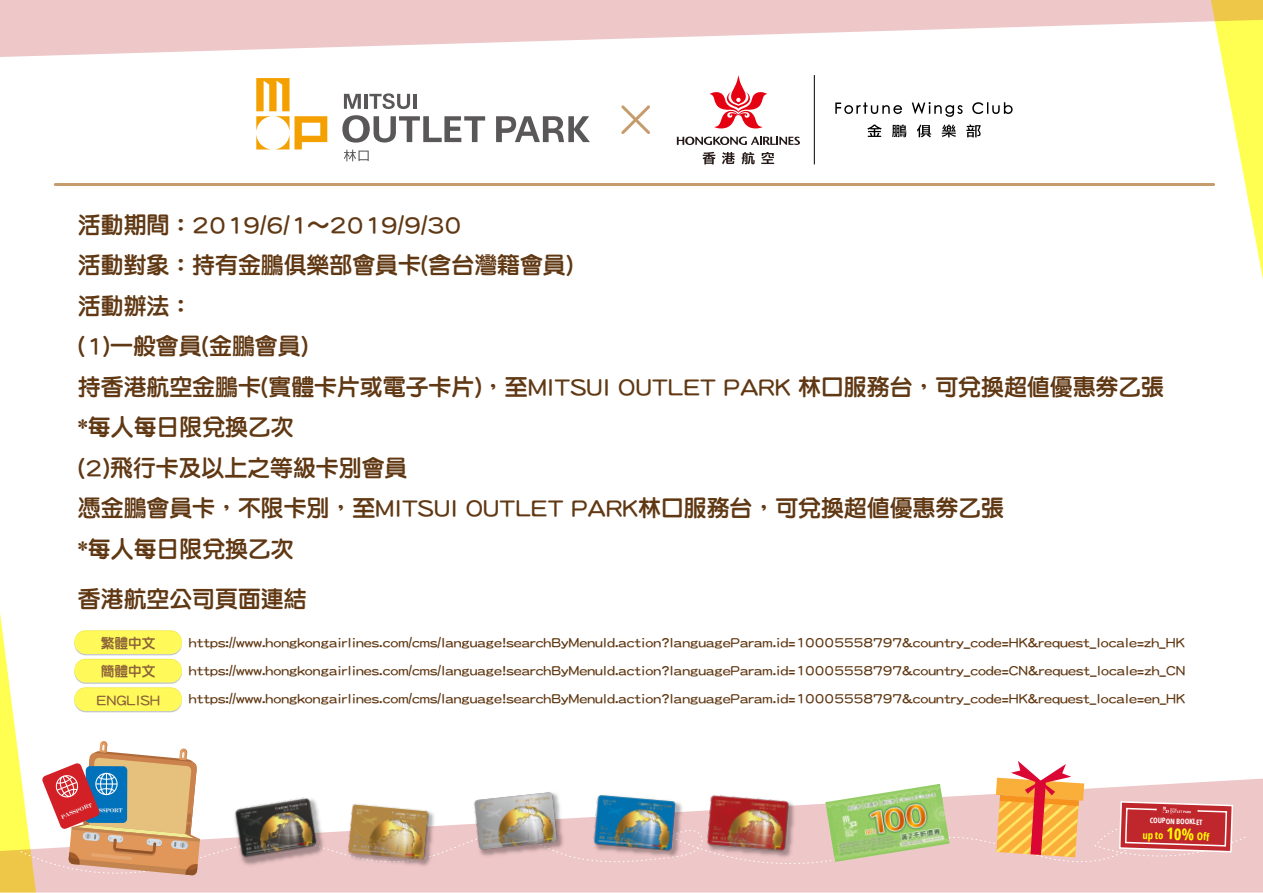
<style>
.page{position:relative;width:1263px;height:893px;background:#fff}
.page>*{position:absolute;margin:0;border:0;box-sizing:border-box;transform-origin:0 0}
.t1{font:22.8px/40.5px "DF Li Yuan Std W7";color:#603813}
.t2{font:13.65px/28.5px "DF Li Yuan Std W7";color:#8c6239;text-align:center}
.t3{font:13.05px/28px "DF Li Yuan Std W7";color:#603813;text-align:justify}
.t4{font:700 extra-condensed 10.5px "Noto Sans";color:#ff0}
.t5{font:700 extra-condensed 7.5px "Noto Sans";color:#fff}
.t6{font:4.95px "AR Roman 2 Black Euro";letter-spacing:-.005em;color:#f0f2f1}
.s1{font-size:16.2px}
</style>
<div class="page">
<svg style="left:496px;top:116px;width:94px;height:26px"></svg>
<svg style="left:342px;top:115px;width:143px;height:28px"></svg>
<svg style="left:344px;top:94px;width:17px;height:15px"></svg>
<hr style="left:364px;top:94px;width:3px;height:15px;background:#595757">
<hr style="left:413px;top:94px;width:3px;height:15px;background:#595757">
<svg style="left:369px;top:93px;width:41px;height:16px"></svg>
<svg style="left:256px;top:78px;width:71px;height:71px"></svg>
<svg style="left:344px;top:150px;width:25px;height:11px"></svg>
<svg style="left:702px;top:152px;width:13px;height:12px"></svg>
<svg style="left:722px;top:152px;width:13px;height:12px"></svg>
<svg style="left:742px;top:152px;width:13px;height:12px"></svg>
<svg style="left:761px;top:152px;width:13px;height:12px"></svg>
<svg style="left:677px;top:136px;width:123px;height:10px"></svg>
<svg style="left:709px;top:75px;width:58px;height:54px"></svg>
<svg style="left:835px;top:102px;width:67px;height:12px"></svg>
<svg style="left:912px;top:102px;width:51px;height:15px"></svg>
<svg style="left:972px;top:102px;width:41px;height:12px"></svg>
<svg style="left:867px;top:125px;width:15px;height:12px"></svg>
<svg style="left:892px;top:124px;width:14px;height:13px"></svg>
<svg style="left:917px;top:125px;width:14px;height:12px"></svg>
<svg style="left:942px;top:124px;width:14px;height:13px"></svg>
<svg style="left:966px;top:124px;width:14px;height:13px"></svg>
<hr style="left:814px;top:75px;width:1px;height:89px;background:#000">
<svg style="left:621px;top:105px;width:29px;height:29px"></svg>
<hr style="left:55px;top:183px;width:1159px;height:3px;background:#c69c6d">
<svg style="left:0;top:613px;width:22px;height:166px"></svg>
<svg style="left:0;top:779px;width:1263px;height:114px;fill:#eec7c8"></svg>
<svg style="left:1214px;top:57px;width:49px;height:222px"></svg>
<svg style="left:0;top:0;width:1263px;height:57px;fill:#eec7c8"></svg>
<div style="left:17px;top:825px;width:1229px;height:55px;background:#eec7c8"></div>
<svg style="left:996px;top:761px;width:88px;height:96px;background:#f5aa68"></svg>
<img style="left:825px;top:784px;width:124px;height:78px">
<svg style="left:1118px;top:800px;width:116px;height:53px;background:#ce595d"></svg>
<svg style="left:74px;top:633px;width:108px;height:22px"></svg>
<svg style="left:74px;top:630px;width:108px;height:23px"></svg>
<div style="left:74px;top:631px;width:108px;height:23px;background:#fffa5a;border-radius:11px"></div>
<svg style="left:74px;top:661px;width:108px;height:23px"></svg>
<svg style="left:74px;top:659px;width:108px;height:23px"></svg>
<div style="left:74px;top:660px;width:108px;height:22px;background:#fffa5a;border-radius:11px"></div>
<svg style="left:74px;top:690px;width:108px;height:22px"></svg>
<svg style="left:74px;top:687px;width:108px;height:23px"></svg>
<div style="left:74px;top:688px;width:108px;height:23px;background:#fffa5a;border-radius:11px"></div>
<svg style="left:42px;top:741px;width:158px;height:134px"></svg>
<img style="left:592px;top:794px;width:92px;height:66px">
<img style="left:593px;top:793px;width:85px;height:60px">
<img style="left:705px;top:794px;width:91px;height:66px">
<img style="left:707px;top:795px;width:83px;height:57px">
<img style="left:472px;top:791px;width:94px;height:67px">
<img style="left:473px;top:790px;width:86px;height:61px">
<img style="left:232px;top:797px;width:94px;height:70px">
<img style="left:232px;top:796px;width:87px;height:65px">
<img style="left:346px;top:803px;width:90px;height:66px">
<img style="left:348px;top:802px;width:82px;height:58px">
<h1 class="t1" style="left:78px;top:204px;width:1088px">活動期間：2019/6/1∼2019/9/30<br>活動對象：持有金鵬俱樂部會員卡(含台灣籍會員)<br>活動辦法：<br>(1)一般會員(金鵬會員)<br>持香港航空金鵬卡(實體卡片或電子卡片)，至MITSUI OUTLET PARK 林口服務台，可兌換超值優惠券乙張*每人每日限兌換乙次<br>(2)飛行卡及以上之等級卡別會員<br>憑金鵬會員卡，不限卡別，至MITSUI OUTLET PARK林口服務台，可兌換超值優惠券乙張<br>*每人每日限兌換乙次</h1>
<h1 class="t1" style="left:78px;top:578px;width:230px">香港航空公司頁面連結</h1>
<p class="t3" style="left:189px;top:628px;width:998px">https://www.hongkongairlines.com/cms/language!searchByMenuId.action?languageParam.id=10005558797&amp;country_code=HK&amp;request_locale=zh_HK https://www.hongkongairlines.com/cms/language!searchByMenuId.action?languageParam.id=10005558797&amp;country_code=CN&amp;request_locale=zh_CN https://www.hongkongairlines.com/cms/language!searchByMenuId.action?languageParam.id=10005558797&amp;country_code=HK&amp;request_locale=en_HK</p>
<p class="t2" style="left:96px;top:628px;width:65px">繁體中文簡體中文<br>ENGLISH</p>
<p class="t6" style="left:60px;top:814px;width:35px;rotate:-22deg">PASSPORT</p>
<p class="t6" style="left:90px;top:808px;width:35px">PASSPORT</p>
<p class="t5" style="left:1150px;top:815px;width:54px;rotate:2deg">COUPON BOOKLET</p>
<p class="t4" style="left:1143px;top:827px;width:68px;rotate:2deg">up to <span class="s1">10%</span> Off</p>
</div>
